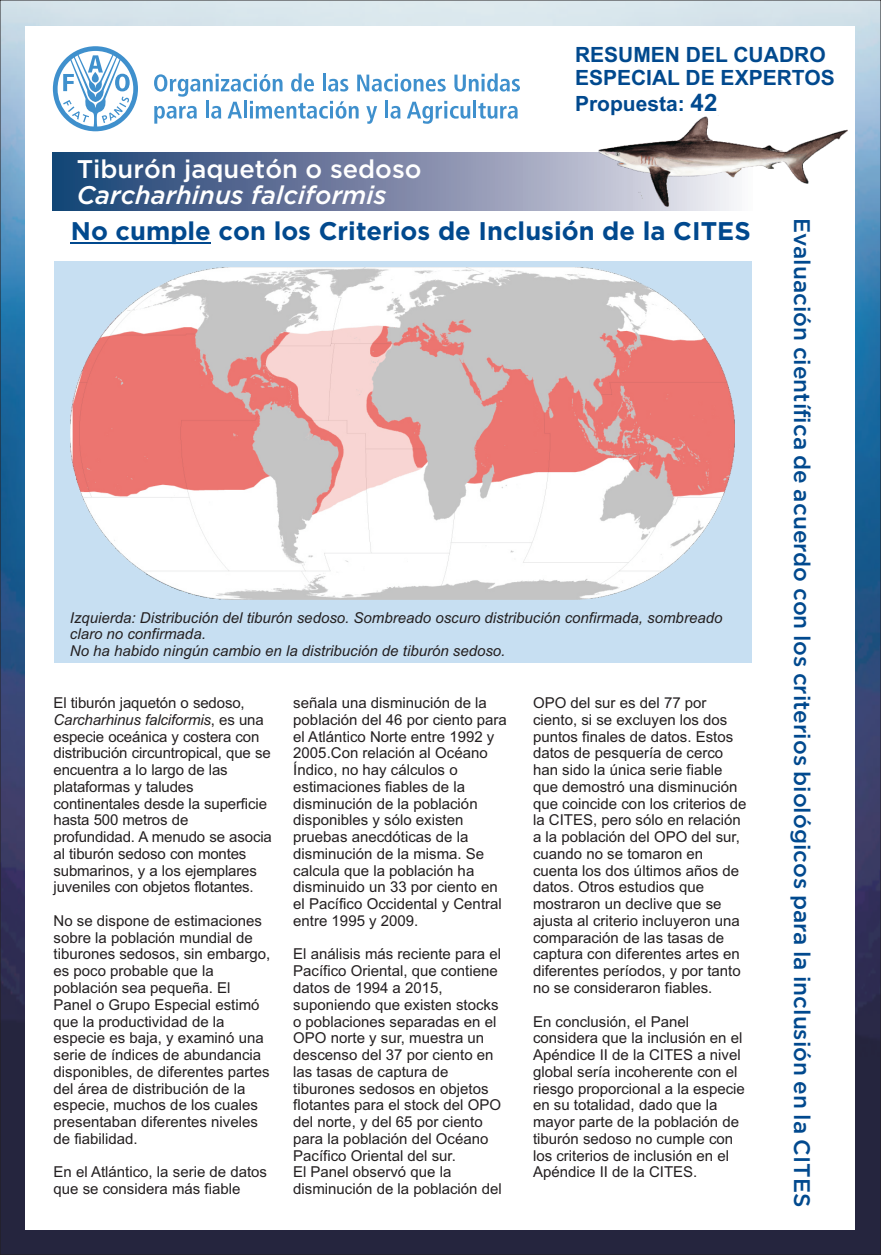
<style>
.page{position:relative;width:881px;height:1255px;background:#fff}
.page>*{position:absolute;margin:0;border:0;box-sizing:border-box;transform-origin:0 0}
.t1{font:700 25.5px "Gotham";color:#01498e}
.t2{font:italic 500 25.5px "Gotham";color:#fff}
.t3{font:500 25.5px "Gotham";color:#fff}
.t4{font:500 22.5px "Gotham";color:#01498e}
.t5{font:700 21px/23.4px "Arial";color:#01498e}
.t6{font:15px "Arial";color:#231f20}
.t7{font:italic 15px/16.8px "Arial";color:#231f20}
.s1{font-size:24px}
.s2{font-style:normal}
</style>
<div class="page">
<img style="left:2px;top:2px;width:876px;height:1250px">
<div style="left:25px;top:26px;width:829px;height:1204px;background:#fff"></div>
<div style="left:53px;top:261px;width:698px;height:402px;background:#c7dff2"></div>
<img style="left:71px;top:267px;width:663px;height:332px">
<hr style="left:71px;top:243px;width:140px;height:1px;background:#01498e">
<div style="left:53px;top:153px;width:699px;height:58px;background:linear-gradient(to right,#15386d,#f1e9f0)"></div>
<img style="left:598px;top:115px;width:249px;height:92px">
<svg style="left:53px;top:46px;width:85px;height:85px"></svg>
<svg style="left:154px;top:73px;width:365px;height:51px"></svg>
<h1 class="t3" style="left:77px;top:159px;width:346px">Tiburón jaquetón o sedoso</h1>
<h1 class="t2" style="left:77px;top:186px;width:311px">Carcharhinus falciformis</h1>
<h3 class="t5" style="left:574px;top:44px;width:261px">RESUMEN DEL CUADRO<br>ESPECIAL DE EXPERTOS</h3>
<h3 class="t5" style="left:574px;top:94px;width:144px">Propuesta: <span class="s1">42</span></h3>
<h1 class="t1" style="left:71px;top:222px;width:681px">No cumple con los Criterios de Inclusión de la CITES</h1>
<p class="t7" style="left:70px;top:610px;width:653px">Izquierda: Distribución del tiburón sedoso. Sombreado oscuro distribución confirmada, sombreado claro no confirmada.<br>No ha habido ningún cambio en la distribución de tiburón sedoso.</p>
<p class="t6" style="left:53px;top:697px;width:192px">El tiburón jaquetón o sedoso,</p>
<p class="t6" style="left:293px;top:697px;width:195px">señala una disminución de la</p>
<p class="t6" style="left:533px;top:697px;width:175px">OPO del sur es del 77 por</p>
<p class="t7" style="left:53px;top:712px;width:212px">Carcharhinus falciformis<span class="s2">, es una</span></p>
<p class="t6" style="left:293px;top:713px;width:215px">población del 46 por ciento para</p>
<p class="t6" style="left:533px;top:713px;width:196px">ciento, si se excluyen los dos</p>
<p class="t6" style="left:53px;top:730px;width:207px">especie oceánica y costera con</p>
<p class="t6" style="left:293px;top:730px;width:202px">el Atlántico Norte entre 1992 y</p>
<p class="t6" style="left:533px;top:730px;width:202px">puntos finales de datos. Estos</p>
<p class="t6" style="left:53px;top:747px;width:219px">distribución circuntropical, que se</p>
<p class="t6" style="left:293px;top:747px;width:196px">2005.Con relación al Océano</p>
<p class="t6" style="left:533px;top:747px;width:192px">datos de pesquería de cerco</p>
<p class="t6" style="left:53px;top:764px;width:176px">encuentra a lo largo de las</p>
<p class="t6" style="left:293px;top:764px;width:166px">Índico, no hay cálculos o</p>
<p class="t6" style="left:533px;top:764px;width:191px">han sido la única serie fiable</p>
<p class="t6" style="left:53px;top:780px;width:141px">plataformas y taludes</p>
<p class="t6" style="left:293px;top:780px;width:173px">estimaciones fiables de la</p>
<p class="t6" style="left:533px;top:780px;width:206px">que demostró una disminución</p>
<p class="t6" style="left:53px;top:797px;width:215px">continentales desde la superficie</p>
<p class="t6" style="left:293px;top:797px;width:186px">disminución de la población</p>
<p class="t6" style="left:533px;top:797px;width:215px">que coincide con los criterios de</p>
<p class="t6" style="left:53px;top:814px;width:136px">hasta 500 metros de</p>
<p class="t6" style="left:293px;top:814px;width:172px">disponibles y sólo existen</p>
<p class="t6" style="left:533px;top:814px;width:209px">la CITES, pero sólo en relación</p>
<p class="t6" style="left:53px;top:831px;width:220px">profundidad. A menudo se asocia</p>
<p class="t6" style="left:293px;top:831px;width:177px">pruebas anecdóticas de la</p>
<p class="t6" style="left:533px;top:831px;width:208px">a la población del OPO del sur,</p>
<p class="t6" style="left:53px;top:848px;width:194px">al tiburón sedoso con montes</p>
<p class="t6" style="left:293px;top:848px;width:192px">disminución de la misma. Se</p>
<p class="t6" style="left:533px;top:848px;width:172px">cuando no se tomaron en</p>
<p class="t6" style="left:53px;top:864px;width:205px">submarinos, y a los ejemplares</p>
<p class="t6" style="left:293px;top:864px;width:182px">calcula que la población ha</p>
<p class="t6" style="left:533px;top:864px;width:207px">cuenta los dos últimos años de</p>
<p class="t6" style="left:53px;top:881px;width:202px">juveniles con objetos flotantes.</p>
<p class="t6" style="left:293px;top:881px;width:206px">disminuido un 33 por ciento en</p>
<p class="t6" style="left:532px;top:881px;width:172px">datos. Otros estudios que</p>
<p class="t6" style="left:293px;top:898px;width:210px">el Pacífico Occidental y Central</p>
<p class="t6" style="left:532px;top:898px;width:190px">mostraron un declive que se</p>
<p class="t6" style="left:53px;top:915px;width:210px">No se dispone de estimaciones</p>
<p class="t6" style="left:293px;top:915px;width:127px">entre 1995 y 2009.</p>
<p class="t6" style="left:532px;top:915px;width:208px">ajusta al criterio incluyeron una</p>
<p class="t6" style="left:53px;top:931px;width:201px">sobre la población mundial de</p>
<p class="t6" style="left:532px;top:931px;width:192px">comparación de las tasas de</p>
<p class="t6" style="left:53px;top:948px;width:218px">tiburones sedosos, sin embargo,</p>
<p class="t6" style="left:293px;top:948px;width:209px">El análisis más reciente para el</p>
<p class="t6" style="left:532px;top:948px;width:208px">captura con diferentes artes en</p>
<p class="t6" style="left:53px;top:965px;width:162px">es poco probable que la</p>
<p class="t6" style="left:293px;top:965px;width:206px">Pacífico Oriental, que contiene</p>
<p class="t6" style="left:532px;top:965px;width:209px">diferentes períodos, y por tanto</p>
<p class="t6" style="left:53px;top:982px;width:178px">población sea pequeña. El</p>
<p class="t6" style="left:293px;top:982px;width:151px">datos de 1994 a 2015,</p>
<p class="t6" style="left:532px;top:982px;width:181px">no se consideraron fiables.</p>
<p class="t6" style="left:53px;top:998px;width:207px">Panel o Grupo Especial estimó</p>
<p class="t6" style="left:293px;top:998px;width:207px">suponiendo que existen stocks</p>
<p class="t6" style="left:53px;top:1015px;width:172px">que la productividad de la</p>
<p class="t6" style="left:293px;top:1015px;width:205px">o poblaciones separadas en el</p>
<p class="t6" style="left:532px;top:1015px;width:157px">En conclusión, el Panel</p>
<p class="t6" style="left:53px;top:1032px;width:212px">especie es baja, y examinó una</p>
<p class="t6" style="left:293px;top:1032px;width:192px">OPO norte y sur, muestra un</p>
<p class="t6" style="left:532px;top:1032px;width:211px">considera que la inclusión en el</p>
<p class="t6" style="left:53px;top:1049px;width:209px">serie de índices de abundancia</p>
<p class="t6" style="left:293px;top:1049px;width:202px">descenso del 37 por ciento en</p>
<p class="t6" style="left:532px;top:1049px;width:209px">Apéndice II de la CITES a nivel</p>
<p class="t6" style="left:53px;top:1065px;width:217px">disponibles, de diferentes partes</p>
<p class="t6" style="left:293px;top:1065px;width:157px">las tasas de captura de</p>
<p class="t6" style="left:532px;top:1065px;width:206px">global sería incoherente con el</p>
<p class="t6" style="left:53px;top:1082px;width:193px">del área de distribución de la</p>
<p class="t6" style="left:293px;top:1082px;width:197px">tiburones sedosos en objetos</p>
<p class="t6" style="left:532px;top:1082px;width:213px">riesgo proporcional a la especie</p>
<p class="t6" style="left:53px;top:1099px;width:206px">especie, muchos de los cuales</p>
<p class="t6" style="left:293px;top:1099px;width:209px">flotantes para el stock del OPO</p>
<p class="t6" style="left:532px;top:1099px;width:186px">en su totalidad, dado que la</p>
<p class="t6" style="left:53px;top:1116px;width:206px">presentaban diferentes niveles</p>
<p class="t6" style="left:293px;top:1116px;width:191px">del norte, y del 65 por ciento</p>
<p class="t6" style="left:532px;top:1116px;width:207px">mayor parte de la población de</p>
<p class="t6" style="left:53px;top:1132px;width:86px">de fiabilidad.</p>
<p class="t6" style="left:293px;top:1132px;width:197px">para la población del Océano</p>
<p class="t6" style="left:532px;top:1132px;width:202px">tiburón sedoso no cumple con</p>
<p class="t6" style="left:293px;top:1149px;width:164px">Pacífico Oriental del sur.</p>
<p class="t6" style="left:532px;top:1149px;width:197px">los criterios de inclusión en el</p>
<p class="t6" style="left:53px;top:1166px;width:215px">En el Atlántico, la serie de datos</p>
<p class="t6" style="left:293px;top:1166px;width:159px">El Panel observó que la</p>
<p class="t6" style="left:532px;top:1166px;width:166px">Apéndice II de la CITES.</p>
<p class="t6" style="left:53px;top:1183px;width:188px">que se considera más fiable</p>
<p class="t6" style="left:293px;top:1183px;width:210px">disminución de la población del</p>
<h2 class="t4" style="left:810px;top:218px;width:990px;rotate:90deg">Evaluación científica de acuerdo con los criterios biológicos para la inclusión en la CITES</h2>
</div>
